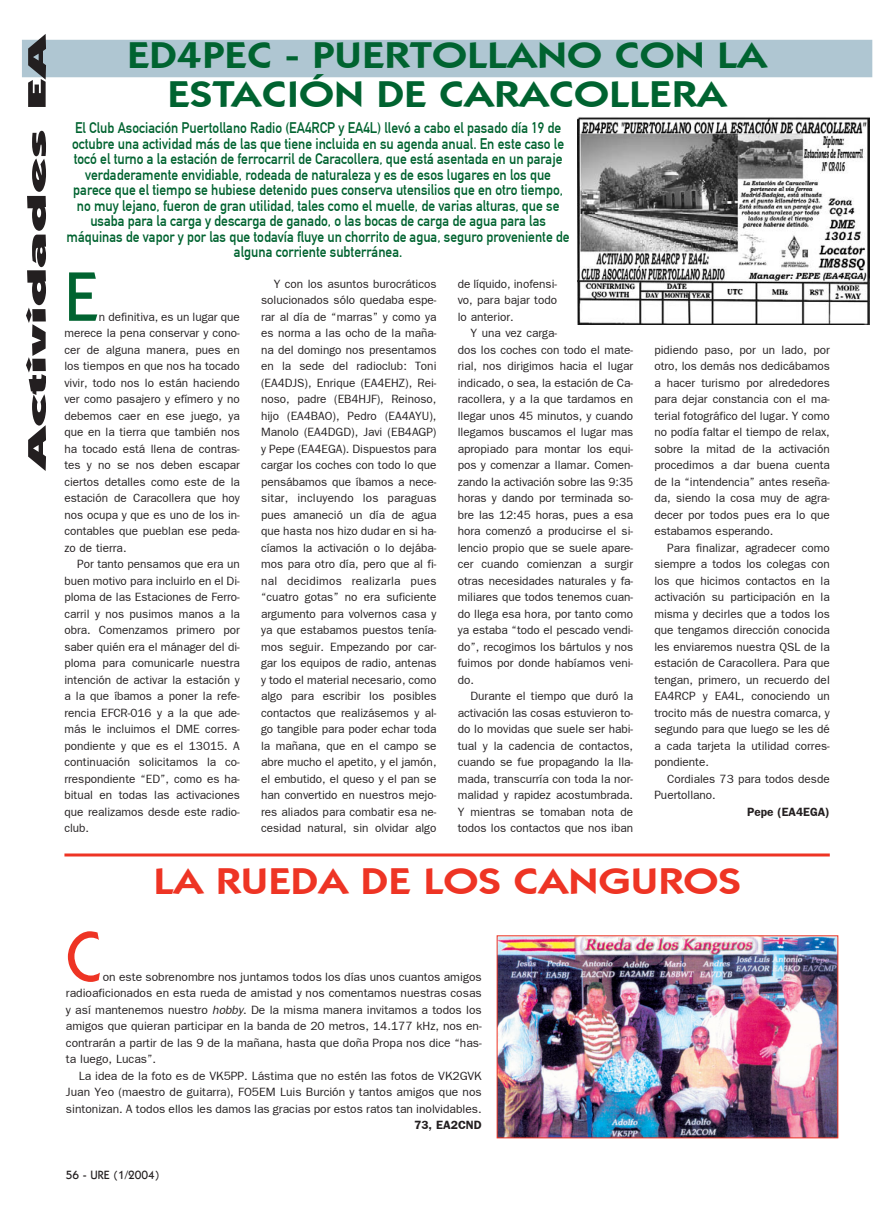
<style>
.page{position:relative;width:894px;height:1212px;background:#fff}
.page>*{position:absolute;margin:0;border:0;box-sizing:border-box;transform-origin:0 0}
.t1{font:500 70.5px "Itc Kabel";color:#006330}
.t2{font:500 70.5px "Itc Kabel";color:#ee3424;scale:.95 1}
.t3{font:600 37.5px/39px "Itc Kabel";color:#006330;text-align:center;scale:1.2 1}
.t4{font:600 37.5px "Itc Kabel";color:#ee3424;scale:1.2 1}
.t5{font:900 25.5px "Itc Kabel";color:#231f20;scale:2.5 1}
.t6{font:15px/15.5px "DIN Mittelschrift";color:#006330;text-align:center;scale:.9 1}
.t7{font:12px/16.5px "Franklin Gothic";color:#231f20;text-align:justify}
.t8{font:600 12px "Franklin Gothic";color:#231f20}
.t9{font:500 12px "Itc Kabel";color:#231f20}
.s1{font-style:italic}
</style>
<div class="page">
<div style="left:22px;top:40px;width:850px;height:37px;background:#afc6d2"></div>
<img style="left:577px;top:117px;width:292px;height:208px">
<hr style="left:64px;top:854px;width:766px;height:2px;background:#ee3424">
<img style="left:499px;top:937px;width:337px;height:199px">
<h3 class="t5" style="left:27px;top:469px;width:176px;rotate:-90deg">Actividades EA</h3>
<h2 class="t3" style="left:127px;top:39px;width:535px">ED4PEC - PUERTOLLANO CON LA<br>ESTACIÓN DE CARACOLLERA</h2>
<p class="t6" style="left:67px;top:122px;width:561px">El Club Asociación Puertollano Radio (EA4RCP y EA4L) llevó a cabo el pasado día 19 de octubre una actividad más de las que tiene incluida en su agenda anual. En este caso le tocó el turno a la estación de ferrocarril de Caracollera, que está asentada en un paraje verdaderamente envidiable, rodeada de naturaleza y es de esos lugares en los que parece que el tiempo se hubiese detenido pues conserva utensilios que en otro tiempo, no muy lejano, fueron de gran utilidad, tales como el muelle, de varias alturas, que se usaba para la carga y descarga de ganado, o las bocas de carga de agua para las máquinas de vapor y por las que todavía fluye un chorrito de agua, seguro proveniente de alguna corriente subterránea.</p>
<h1 class="t1" style="left:64px;top:271px;width:36px">E</h1>
<p class="t7" style="left:64px;top:309px;width:177px;text-indent:35px">n definitiva, es un lugar que merece la pena conservar y cono&shy;cer de alguna manera, pues en los tiempos en que nos ha tocado vivir, todo nos lo están haciendo ver como pasajero y efímero y no debemos caer en ese juego, ya que en la tierra que también nos ha tocado está llena de contras&shy;tes y no se nos deben escapar ciertos detalles como este de la estación de Caracollera que hoy nos ocupa y que es uno de los in&shy;contables que pueblan ese peda&shy;zo de tierra.</p>
<p class="t7" style="left:64px;top:557px;width:177px;text-indent:13px">Por tanto pensamos que era un buen motivo para incluirlo en el Di&shy;ploma de las Estaciones de Ferro&shy;carril y nos pusimos manos a la obra. Comenzamos primero por saber quién era el mánager del di&shy;ploma para comunicarle nuestra intención de activar la estación y a la que íbamos a poner la refe&shy;rencia EFCR-016 y a la que ade&shy;más le incluimos el DME corres&shy;pondiente y que es el 13015. A continuación solicitamos la co&shy;rrespondiente “ED”, como es ha&shy;bitual en todas las activaciones que realizamos desde este radio&shy;club.</p>
<p class="t7" style="left:261px;top:276px;width:177px;text-indent:13px">Y con los asuntos burocráticos solucionados sólo quedaba espe&shy;rar al día de “marras” y como ya es norma a las ocho de la maña&shy;na del domingo nos presentamos en la sede del radioclub: Toni (EA4DJS), Enrique (EA4EHZ), Rei&shy;noso, padre (EB4HJF), Reinoso, hijo (EA4BAO), Pedro (EA4AYU), Manolo (EA4DGD), Javi (EB4AGP) y Pepe (EA4EGA). Dispuestos para cargar los coches con todo lo que pensábamos que íbamos a nece&shy;sitar, incluyendo los paraguas pues amaneció un día de agua que hasta nos hizo dudar en si ha&shy;cíamos la activación o lo dejába&shy;mos para otro día, pero que al fi&shy;nal decidimos realizarla pues “cuatro gotas” no era suficiente argumento para volvernos casa y ya que estabamos puestos tenía&shy;mos seguir. Empezando por car&shy;gar los equipos de radio, antenas y todo el material necesario, como algo para escribir los posibles contactos que realizásemos y al&shy;go tangible para poder echar toda la mañana, que en el campo se abre mucho el apetito, y el jamón, el embutido, el queso y el pan se han convertido en nuestros mejo&shy;res aliados para combatir esa ne&shy;cesidad natural, sin olvidar algo</p>
<p class="t7" style="left:458px;top:276px;width:101px">de líquido, inofensi&shy;vo, para bajar todo lo anterior.</p>
<p class="t7" style="left:458px;top:326px;width:177px;text-align:left;text-indent:13px">Y una vez carga-<br>dos los coches con todo el mate&shy;rial, nos dirigimos hacia el lugar indicado, o sea, la estación de Ca&shy;racollera, y a la que tardamos en llegar unos 45 minutos, y cuando llegamos buscamos el lugar mas apropiado para montar los equi&shy;pos y comenzar a llamar. Comen&shy;zando la activación sobre las 9:35 horas y dando por terminada so&shy;bre las 12:45 horas, pues a esa hora comenzó a producirse el si&shy;lencio propio que se suele apare&shy;cer cuando comienzan a surgir otras necesidades naturales y fa&shy;miliares que todos tenemos cuan&shy;do llega esa hora, por tanto como ya estaba “todo el pescado vendi&shy;do”, recogimos los bártulos y nos fuimos por donde habíamos veni&shy;do.</p>
<p class="t7" style="left:458px;top:689px;width:177px;text-indent:13px">Durante el tiempo que duró la activación las cosas estuvieron to&shy;do lo movidas que suele ser habi&shy;tual y la cadencia de contactos, cuando se fue propagando la lla&shy;mada, transcurría con toda la nor&shy;malidad y rapidez acostumbrada.<br>Y mientras se tomaban nota de todos los contactos que nos iban</p>
<p class="t7" style="left:654px;top:342px;width:177px">pidiendo paso, por un lado, por otro, los demás nos dedicábamos a hacer turismo por alrededores para dejar constancia con el ma&shy;terial fotográfico del lugar. Y como no podía faltar el tiempo de relax, sobre la mitad de la activación procedimos a dar buena cuenta de la “intendencia” antes reseña&shy;da, siendo la cosa muy de agra&shy;decer por todos pues era lo que estabamos esperando.</p>
<p class="t7" style="left:654px;top:540px;width:177px;text-indent:13px">Para finalizar, agradecer como siempre a todos los colegas con los que hicimos contactos en la activación su participación en la misma y decirles que a todos los que tengamos dirección conocida les enviaremos nuestra QSL de la estación de Caracollera. Para que tengan, primero, un recuerdo del EA4RCP y EA4L, conociendo un trocito más de nuestra comarca, y segundo para que luego se les dé a cada tarjeta la utilidad corres&shy;pondiente.</p>
<p class="t7" style="left:654px;top:771px;width:177px;text-indent:13px">Cordiales 73 para todos desde<br>Puertollano.</p>
<p class="t8" style="left:747px;top:807px;width:84px">Pepe (EA4EGA)</p>
<h2 class="t4" style="left:153px;top:867px;width:491px">LA RUEDA DE LOS CANGUROS</h2>
<h1 class="t2" style="left:66px;top:931px;width:41px">C</h1>
<p class="t7" style="left:66px;top:969px;width:417px;text-indent:37px">on este sobrenombre nos juntamos todos los días unos cuantos amigos radioaficionados en esta rueda de amistad y nos comentamos nuestras cosas y así mantenemos nuestro <span class="s1">hobby</span>. De la misma manera invitamos a todos los amigos que quieran participar en la banda de 20 metros, 14.177 kHz, nos en&shy;contrarán a partir de las 9 de la mañana, hasta que doña Propa nos dice “has&shy;ta luego, Lucas”.</p>
<p class="t7" style="left:66px;top:1068px;width:417px;text-indent:13px">La idea de la foto es de VK5PP. Lástima que no estén las fotos de VK2GVK Juan Yeo (maestro de guitarra), FO5EM Luis Burción y tantos amigos que nos sintonizan. A todos ellos les damos las gracias por estos ratos tan inolvidables.</p>
<p class="t8" style="left:414px;top:1121px;width:69px">73, EA2CND</p>
<p class="t9" style="left:66px;top:1170px;width:95px">56 - URE (1/2004)</p>
</div>
